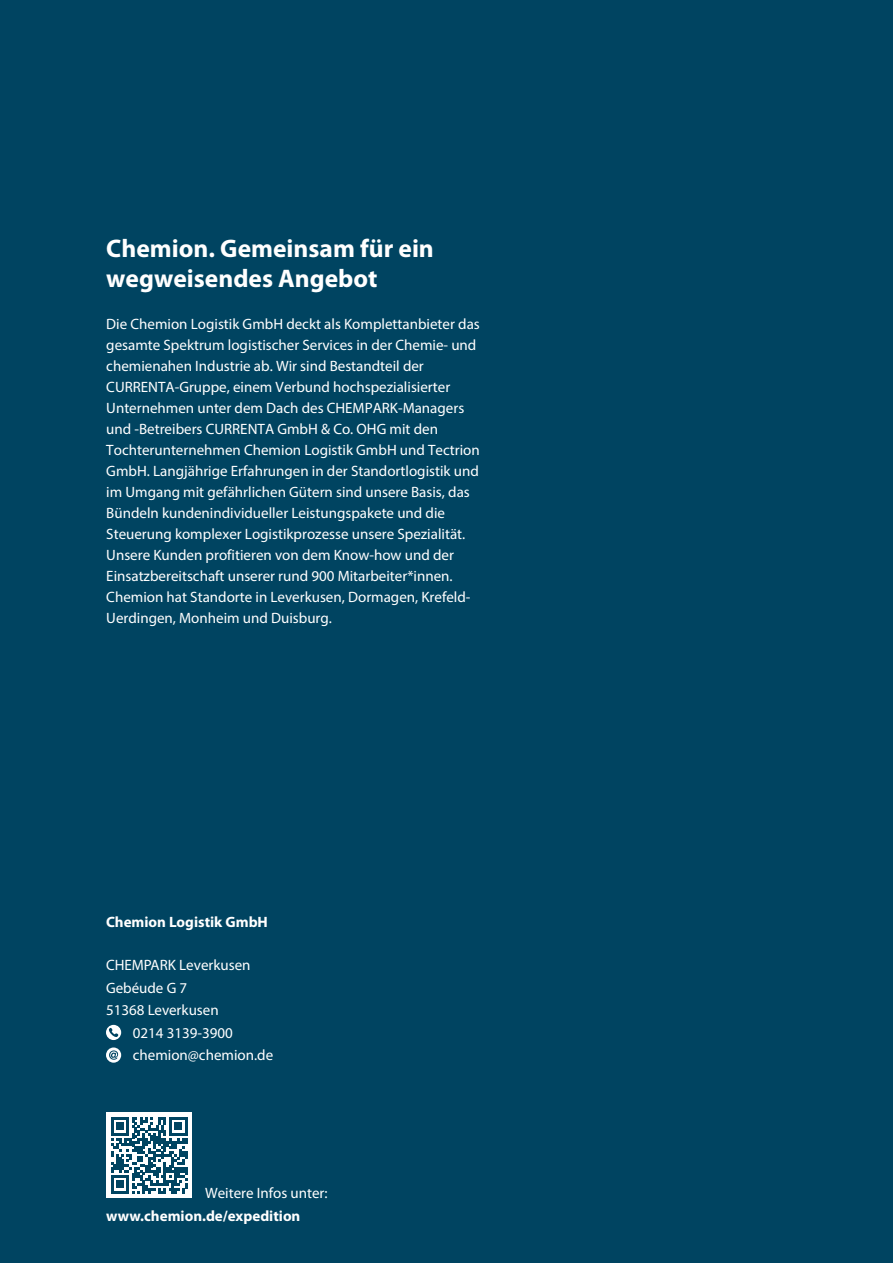
<style>
.page{position:relative;width:893px;height:1263px;background:#004461}
.page>*{position:absolute;margin:0;border:0;box-sizing:border-box;transform-origin:0 0}
.t1{font:700 25.5px/30px "Myriad Pro";color:#fff}
.t2{font:15px/21px "Myriad Pro";color:#fff}
.t3{font:700 15px "Myriad Pro";color:#fff}
</style>
<div class="page">
<div style="left:106px;top:1112px;width:85px;height:86px;background:#fff"></div>
<svg style="left:111px;top:1117px;width:76px;height:77px"></svg>
<svg style="left:106px;top:1025px;width:15px;height:15px"></svg>
<svg style="left:109px;top:1028px;width:9px;height:9px"></svg>
<svg style="left:106px;top:1047px;width:15px;height:16px"></svg>
<svg style="left:109px;top:1050px;width:9px;height:10px"></svg>
<h1 class="t1" style="left:106px;top:233px;width:329px">Chemion. Gemeinsam für ein wegweisendes Angebot</h1>
<p class="t2" style="left:106px;top:313px;width:375px">Die Chemion Logistik GmbH deckt als Komplettanbieter das gesamte Spektrum logistischer Services in der Chemie- und chemienahen Industrie ab. Wir sind Bestandteil der CURRENTA-Gruppe, einem Verbund hochspezialisierter Unternehmen unter dem Dach des CHEMPARK-Managers und -Betreibers CURRENTA GmbH &amp; Co. OHG mit den Tochterunternehmen Chemion Logistik GmbH und Tectrion GmbH. Langjährige Erfahrungen in der Standortlogistik und im Umgang mit gefährlichen Gütern sind unsere Basis, das Bündeln kundenindividueller Leistungspakete und die Steuerung komplexer Logistikprozesse unsere Spezialität.<br>Unsere Kunden profitieren von dem Know-how und der Einsatzbereitschaft unserer rund 900 Mitarbeiter*innen.<br>Chemion hat Standorte in Leverkusen, Dormagen, Krefeld-Uerdingen, Monheim und Duisburg.</p>
<p class="t3" style="left:106px;top:912px;width:163px">Chemion Logistik GmbH</p>
<p class="t2" style="left:106px;top:953px;width:146px;line-height:22.5px">CHEMPARK Leverkusen<br>Gebéude G 7<br>51368 Leverkusen</p>
<p class="t2" style="left:133px;top:1021px;width:142px;line-height:22.5px">0214 3139-3900 chemion@chemion.de</p>
<p class="t2" style="left:205px;top:1182px;width:124px">Weitere Infos unter:</p>
<p class="t3" style="left:106px;top:1206px;width:196px">www.chemion.de/expedition</p>
</div>
